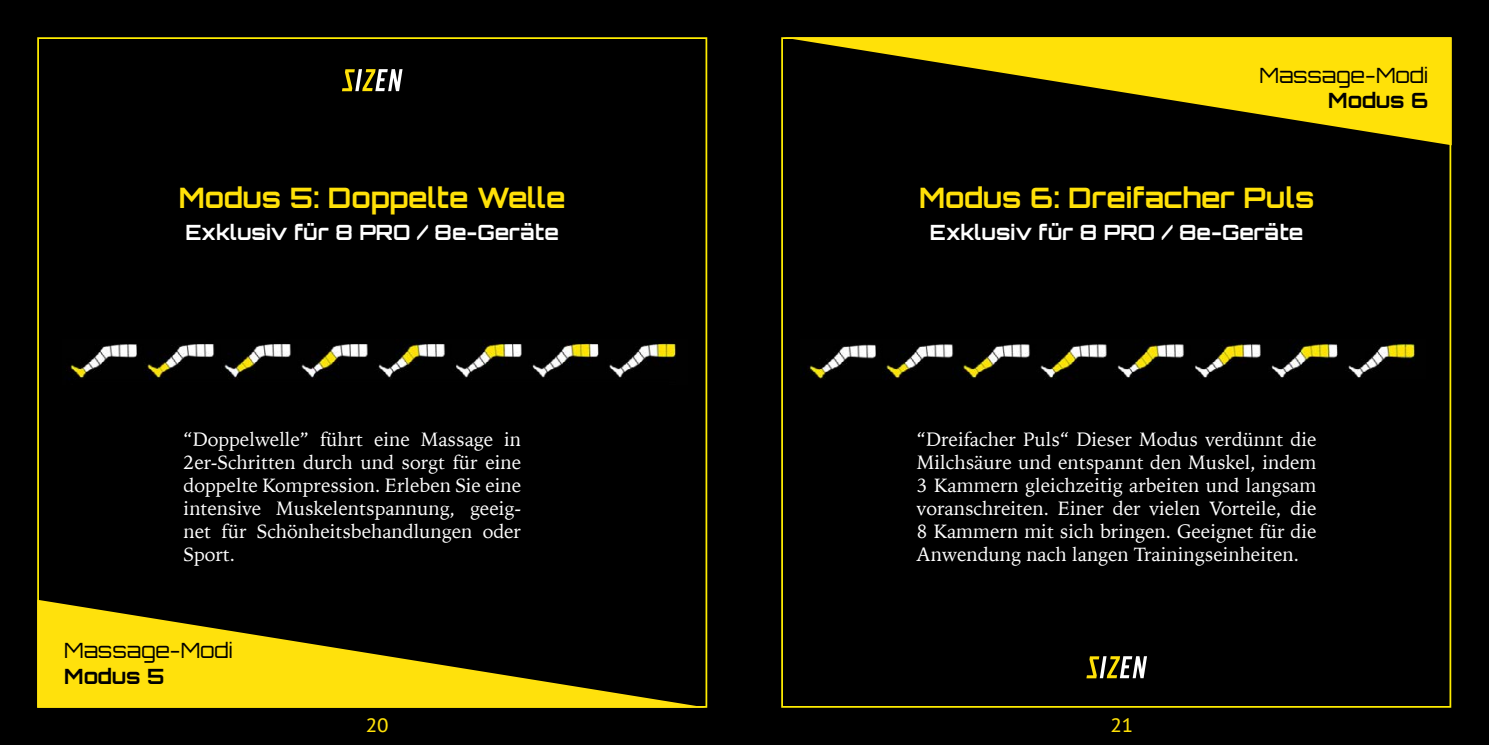
<style>
.page{position:relative;width:1489px;height:745px;background:#fff}
.page>*{position:absolute;margin:0;border:0;box-sizing:border-box;transform-origin:0 0}
.t1{font:700 28.18px "Orbitron";color:#ffe108}
.t2{font:700 21px "Orbitron";color:#fff}
.t3{font:300 21px "Orbitron";color:#000}
.t4{font:700 21px "Orbitron";letter-spacing:-.005em;color:#000}
.t5{font:19.25px/23.1px "Iowan Old Style";color:#fff;text-align:justify}
.t6{font:19.25px "PT Sans Caption";color:#ffe108}
</style>
<div class="page">
<div style="left:0;top:0;width:744px;height:744px;background:#000"></div>
<svg style="left:37px;top:599px;width:670px;height:108px"></svg>
<div style="left:744px;top:0;width:744px;height:744px;background:#000"></div>
<svg style="left:781px;top:37px;width:670px;height:108px"></svg>
<svg style="left:1086px;top:656px;width:60px;height:22px"></svg>
<svg style="left:342px;top:69px;width:60px;height:23px"></svg>
<img style="left:69px;top:339px;width:607px;height:41px">
<img style="left:803px;top:339px;width:612px;height:41px">
<h1 class="t1" style="left:179px;top:181px;width:388px">Modus 5: Doppelte Welle</h1>
<p class="t2" style="left:185px;top:219px;width:375px">Exklusiv für 8 PRO / 8e-Geräte</p>
<p class="t5" style="left:184px;top:426px;width:339px">“Doppelwelle” führt eine Massage in 2er-Schritten durch und sorgt für eine doppelte Kompression. Erleben Sie eine intensive Muskelentspannung, geeig&shy;net für Schönheitsbehandlungen oder Sport.</p>
<p class="t3" style="left:64px;top:636px;width:170px">Massage-Modi</p>
<p class="t4" style="left:64px;top:663px;width:102px">Modus 5</p>
<p class="t3" style="left:1259px;top:61px;width:170px">Massage-Modi</p>
<p class="t4" style="left:1328px;top:87px;width:102px">Modus 6</p>
<h1 class="t1" style="left:919px;top:181px;width:396px">Modus 6: Dreifacher Puls</h1>
<p class="t2" style="left:929px;top:219px;width:375px">Exklusiv für 8 PRO / 8e-Geräte</p>
<p class="t5" style="left:916px;top:426px;width:401px">“Dreifacher Puls“ Dieser Modus verdünnt die Milchsäure und entspannt den Muskel, indem 3 Kammern gleichzeitig arbeiten und langsam voranschreiten. Einer der vielen Vorteile, die 8 Kammern mit sich bringen. Geeignet für die Anwendung nach langen Trainingseinheiten.</p>
<p class="t6" style="left:366px;top:712px;width:24px">20</p>
<p class="t6" style="left:1110px;top:712px;width:24px">21</p>
</div>
